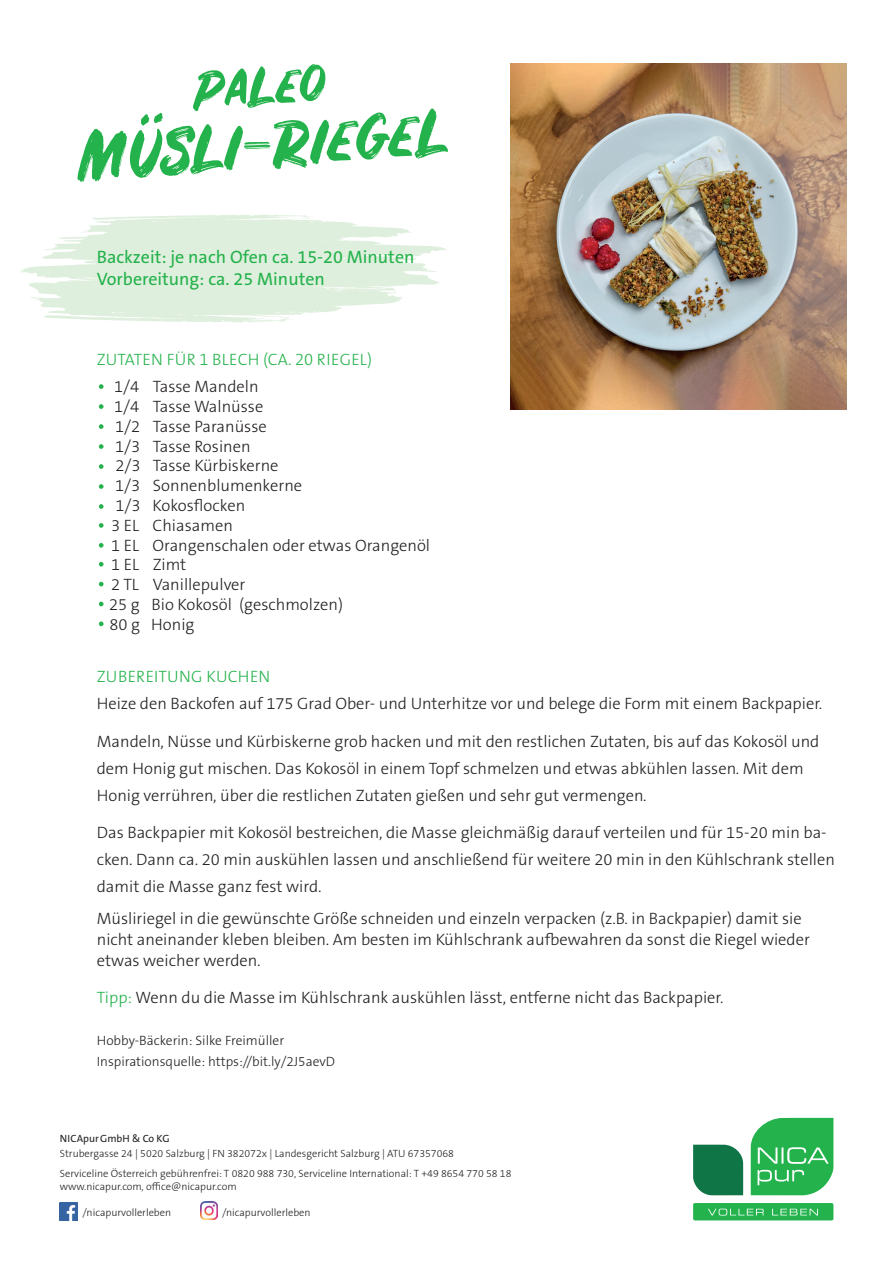
<style>
.page{position:relative;width:893px;height:1263px;background:#fff}
.page>*{position:absolute;margin:0;border:0;box-sizing:border-box;transform-origin:0 0}
.t1{font:63px "Rustico";color:#23b24b}
.t2{font:52.5px "Rustico";color:#23b24b}
.t3{font:18px/21.6px "The Sans B W5 Plain";color:#23b24b}
.t4{font:300 16.5px/27px "The Sans B W3";color:#231f20}
.t5{font:300 16.5px "The Sans B W3";letter-spacing:.015em;color:#23b24b}
.t6{font:300 13.5px/21px "The Sans B W3";color:#231f20}
.t7{font:300 10.5px/20.2px "The Sans B W3";color:#231f20}
.t8{font:10.5px "The Sans B W5 Plain";color:#231f20}
.s1{color:#23b24b}
</style>
<div class="page">
<svg style="left:693px;top:1145px;width:50px;height:50px;background:#1f7d51"></svg>
<svg style="left:751px;top:1118px;width:82px;height:77px;background:#42bd64"></svg>
<div style="left:693px;top:1203px;width:140px;height:17px;background:#23b24b;border-radius:2px"></div>
<svg style="left:708px;top:1209px;width:110px;height:6px"></svg>
<img style="left:60px;top:1202px;width:18px;height:18px">
<img style="left:200px;top:1202px;width:18px;height:18px">
<svg style="left:20px;top:214px;width:426px;height:109px;fill:#dfefdd"></svg>
<svg style="left:99px;top:384px;width:5px;height:5px"></svg>
<svg style="left:99px;top:404px;width:5px;height:5px"></svg>
<svg style="left:99px;top:424px;width:5px;height:5px"></svg>
<svg style="left:99px;top:444px;width:5px;height:5px"></svg>
<svg style="left:99px;top:464px;width:5px;height:5px"></svg>
<svg style="left:99px;top:484px;width:5px;height:5px"></svg>
<svg style="left:99px;top:504px;width:5px;height:5px"></svg>
<svg style="left:99px;top:543px;width:5px;height:5px"></svg>
<svg style="left:99px;top:523px;width:5px;height:5px"></svg>
<svg style="left:99px;top:562px;width:5px;height:4px"></svg>
<svg style="left:99px;top:602px;width:5px;height:4px"></svg>
<svg style="left:99px;top:582px;width:5px;height:4px"></svg>
<svg style="left:99px;top:621px;width:5px;height:5px"></svg>
<img style="left:510px;top:64px;width:336px;height:346px">
<h2 class="t2" style="left:192px;top:60px;width:132px;rotate:-4deg">Paleo</h2>
<h1 class="t1" style="left:77px;top:120px;width:371px;rotate:-4deg">Müsli-Riegel</h1>
<p class="t3" style="left:97px;top:247px;width:319px">Backzeit: je nach Ofen ca. 15-20 Minuten<br>Vorbereitung: ca. 25 Minuten</p>
<p class="t5" style="left:97px;top:349px;width:277px">ZUTATEN FÜR 1 BLECH (CA. 20 RIEGEL)</p>
<p class="t4" style="left:114px;top:373px;width:146px">1/4 Tasse Mandeln</p>
<p class="t4" style="left:114px;top:393px;width:151px">1/4 Tasse Walnüsse</p>
<p class="t4" style="left:115px;top:413px;width:153px">1/2 Tasse Paranüsse</p>
<p class="t4" style="left:115px;top:433px;width:137px">1/3 Tasse Rosinen</p>
<p class="t4" style="left:115px;top:452px;width:165px">2/3 Tasse Kürbiskerne</p>
<p class="t4" style="left:115px;top:472px;width:189px">1/3 Sonnenblumenkerne</p>
<p class="t4" style="left:115px;top:492px;width:131px">1/3 Kokosflocken</p>
<p class="t4" style="left:111px;top:512px;width:123px">3 EL Chiasamen</p>
<p class="t4" style="left:111px;top:532px;width:320px">1 EL Orangenschalen oder etwas Orangenöl</p>
<p class="t4" style="left:111px;top:551px;width:77px">1 EL Zimt</p>
<p class="t4" style="left:111px;top:571px;width:136px">2 TL Vanillepulver</p>
<p class="t4" style="left:109px;top:591px;width:235px">25 g Bio Kokosöl (geschmolzen)</p>
<p class="t4" style="left:110px;top:611px;width:86px">80 g Honig</p>
<p class="t5" style="left:97px;top:666px;width:175px">ZUBEREITUNG KUCHEN</p>
<p class="t4" style="left:97px;top:690px;width:727px">Heize den Backofen auf 175 Grad Ober- und Unterhitze vor und belege die Form mit einem Backpapier.</p>
<p class="t4" style="left:97px;top:728px;width:724px">Mandeln, Nüsse und Kürbiskerne grob hacken und mit den restlichen Zutaten, bis auf das Kokosöl und dem Honig gut mischen. Das Kokosöl in einem Topf schmelzen und etwas abkühlen lassen. Mit dem<br>Honig verrühren, über die restlichen Zutaten gießen und sehr gut vermengen.</p>
<p class="t4" style="left:97px;top:819px;width:740px">Das Backpapier mit Kokosöl bestreichen, die Masse gleichmäßig darauf verteilen und für 15-20 min ba&shy;cken. Dann ca. 20 min auskühlen lassen und anschließend für weitere 20 min in den Kühlschrank stellen damit die Masse ganz fest wird.</p>
<p class="t4" style="left:97px;top:908px;width:715px;line-height:21px">Müsliriegel in die gewünschte Größe schneiden und einzeln verpacken (z.B. in Backpapier) damit sie nicht aneinander kleben bleiben. Am besten im Kühlschrank aufbewahren da sonst die Riegel wieder etwas weicher werden.</p>
<p class="t4" style="left:97px;top:984px;width:628px"><span class="s1">Tipp:</span> Wenn du die Masse im Kühlschrank auskühlen lässt, entferne nicht das Backpapier.</p>
<p class="t6" style="left:97px;top:1030px;width:240px">Hobby-Bäckerin: Silke Freimüller<br>Inspirationsquelle: https://bit.ly/2J5aevD</p>
<p class="t8" style="left:60px;top:1132px;width:111px">NICApurGmbH &amp; Co KG</p>
<p class="t7" style="left:60px;top:1143px;width:453px">Strubergasse 24 | 5020 Salzburg | FN 382072x | Landesgericht Salzburg | ATU 67357068<br>Serviceline Österreich gebührenfrei: T 0820 988 730, Serviceline International: T +49 8654 770 58 18</p>
<p class="t7" style="left:60px;top:1176px;width:179px">www.nicapur.com, office@nicapur.com</p>
<p class="t7" style="left:83px;top:1203px;width:90px">/nicapurvollerleben</p>
<p class="t7" style="left:222px;top:1203px;width:90px">/nicapurvollerleben</p>
</div>
